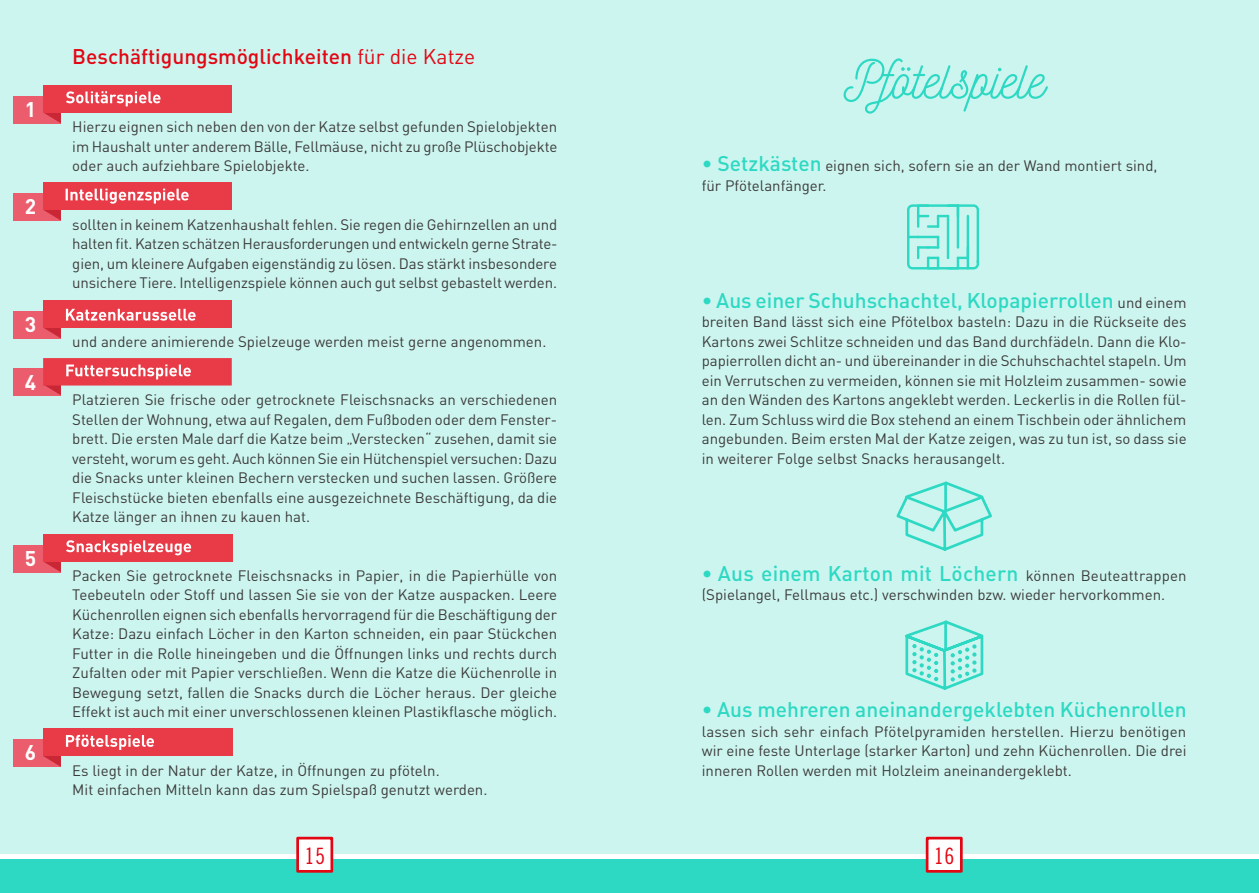
<style>
.page{position:relative;width:1259px;height:893px;background:#fff}
.page>*{position:absolute;margin:0;border:0;box-sizing:border-box;transform-origin:0 0}
.t1{font:52.5px "Nickainley";color:#2ed9c3}
.t2{font:22.5px "Trade Gothic Cond Eighteen";color:#e30613}
.t3{font:21px "DIN Medium Alternate";color:#2ed9c3}
.t4{font:500 21px "DIN";color:#e30613}
.t5{font:700 21px "DIN";color:#fff}
.t6{font:15px/19.5px "DIN";color:#3c3c3b;text-align:justify}
.s1{font-weight:400}
.s2{font-family:"DIN Medium Alternate";font-size:21px;color:#2ed9c3}
.s3{font-family:"DIN";font-size:15px;color:#3c3c3b}
</style>
<div class="page">
<div style="left:0;top:0;width:1259px;height:854px;background:#cdf5f0"></div>
<div style="left:0;top:860px;width:1259px;height:33px;background:#2ed9c3"></div>
<div style="left:927px;top:838px;width:34px;height:33px;background:#fff"></div>
<div style="left:925px;top:837px;width:37px;height:36px;border:3px solid #e30613"></div>
<div style="left:298px;top:838px;width:34px;height:33px;background:#fff"></div>
<div style="left:296px;top:837px;width:37px;height:36px;border:3px solid #e30613"></div>
<svg style="left:907px;top:204px;width:72px;height:65px"></svg>
<svg style="left:896px;top:481px;width:96px;height:70px"></svg>
<hr style="left:944px;top:484px;width:3px;height:27px;background:#2ed9c3">
<svg style="left:905px;top:620px;width:79px;height:70px"></svg>
<hr style="left:944px;top:622px;width:3px;height:27px;background:#2ed9c3">
<div style="left:14px;top:96px;width:47px;height:27px;background:#eb5c6d"></div>
<div style="left:43px;top:85px;width:189px;height:28px;background:#e83b47"></div>
<svg style="left:44px;top:91px;width:116px;height:32px"></svg>
<div style="left:14px;top:193px;width:47px;height:28px;background:#eb5c6d"></div>
<div style="left:43px;top:182px;width:189px;height:28px;background:#e83b47"></div>
<svg style="left:44px;top:189px;width:145px;height:32px"></svg>
<div style="left:14px;top:311px;width:47px;height:27px;background:#eb5c6d"></div>
<div style="left:43px;top:300px;width:189px;height:28px;background:#e83b47"></div>
<svg style="left:44px;top:309px;width:152px;height:29px"></svg>
<div style="left:14px;top:368px;width:47px;height:27px;background:#eb5c6d"></div>
<div style="left:43px;top:358px;width:189px;height:28px;background:#e83b47"></div>
<svg style="left:43px;top:364px;width:148px;height:31px"></svg>
<div style="left:14px;top:545px;width:47px;height:27px;background:#eb5c6d"></div>
<div style="left:43px;top:534px;width:190px;height:27px;background:#e83b47"></div>
<svg style="left:43px;top:540px;width:148px;height:32px"></svg>
<div style="left:14px;top:739px;width:47px;height:28px;background:#eb5c6d"></div>
<div style="left:43px;top:729px;width:190px;height:27px;background:#e83b47"></div>
<svg style="left:43px;top:735px;width:111px;height:32px"></svg>
<h3 class="t5" style="left:25px;top:95px;width:13px">1</h3>
<h3 class="t5" style="left:25px;top:193px;width:13px">2</h3>
<h3 class="t5" style="left:25px;top:310px;width:13px">3</h3>
<h3 class="t5" style="left:25px;top:368px;width:13px">4</h3>
<h3 class="t5" style="left:25px;top:544px;width:13px">5</h3>
<h3 class="t5" style="left:25px;top:739px;width:13px">6</h3>
<h3 class="t4" style="left:72px;top:43px;width:404px">Beschäftigungsmöglichkeiten <span class="s1">für die Katze</span></h3>
<p class="t6" style="left:72px;top:117px;width:487px">Hierzu eignen sich neben den von der Katze selbst gefunden Spielobjekten im Haushalt unter anderem Bälle, Fellmäuse, nicht zu große Plüschobjekte oder auch aufziehbare Spielobjekte.</p>
<p class="t6" style="left:72px;top:214px;width:487px">sollten in keinem Katzenhaushalt fehlen. Sie regen die Gehirnzellen an und halten fit. Katzen schätzen Herausforderungen und entwickeln gerne Strate&shy;gien, um kleinere Aufgaben eigenständig zu lösen. Das stärkt insbesondere unsichere Tiere. Intelligenzspiele können auch gut selbst gebastelt werden.</p>
<p class="t6" style="left:72px;top:331px;width:475px">und andere animierende Spielzeuge werden meist gerne angenommen.</p>
<p class="t6" style="left:72px;top:390px;width:486px">Platzieren Sie frische oder getrocknete Fleischsnacks an verschiedenen Stellen der Wohnung, etwa auf Regalen, dem Fußboden oder dem Fenster&shy;brett. Die ersten Male darf die Katze beim „Verstecken“ zusehen, damit sie versteht, worum es geht. Auch können Sie ein Hütchenspiel versuchen: Dazu die Snacks unter kleinen Bechern verstecken und suchen lassen. Größere Fleischstücke bieten ebenfalls eine ausgezeichnete Beschäftigung, da die Katze länger an ihnen zu kauen hat.</p>
<p class="t6" style="left:72px;top:565px;width:486px">Packen Sie getrocknete Fleischsnacks in Papier, in die Papierhülle von Teebeuteln oder Stoff und lassen Sie sie von der Katze auspacken. Leere Küchenrollen eignen sich ebenfalls hervorragend für die Beschäftigung der Katze: Dazu einfach Löcher in den Karton schneiden, ein paar Stückchen Futter in die Rolle hineingeben und die Öffnungen links und rechts durch Zufalten oder mit Papier verschließen. Wenn die Katze die Küchenrolle in Bewegung setzt, fallen die Snacks durch die Löcher heraus. Der gleiche Effekt ist auch mit einer unverschlossenen kleinen Plastikflasche möglich.</p>
<p class="t6" style="left:72px;top:760px;width:417px">Es liegt in der Natur der Katze, in Öffnungen zu pföteln.<br>Mit einfachen Mitteln kann das zum Spielspaß genutzt werden.</p>
<h2 class="t2" style="left:304px;top:842px;width:22px">15</h2>
<h1 class="t1" style="left:843px;top:46px;width:203px">Pfötelspiele</h1>
<p class="t6" style="left:702px;top:156px;width:457px"><span class="s2">• Setzkästen</span> eignen sich, sofern sie an der Wand montiert sind, für Pfötelanfänger.</p>
<h3 class="t3" style="left:702px;top:287px;width:486px">• Aus einer Schuhschachtel, Klopapierrollen <span class="s3">und einem</span></h3>
<p class="t6" style="left:702px;top:312px;width:486px">breiten Band lässt sich eine Pfötelbox basteln: Dazu in die Rückseite des Kartons zwei Schlitze schneiden und das Band durchfädeln. Dann die Klo&shy;papierrollen dicht an- und übereinander in die Schuhschachtel stapeln. Um ein Verrutschen zu vermeiden, können sie mit Holzleim zusammen- sowie an den Wänden des Kartons angeklebt werden. Leckerlis in die Rollen fül&shy;len. Zum Schluss wird die Box stehend an einem Tischbein oder ähnlichem angebunden. Beim ersten Mal der Katze zeigen, was zu tun ist, so dass sie in weiterer Folge selbst Snacks herausangelt.</p>
<h3 class="t3" style="left:702px;top:560px;width:486px">• Aus einem Karton mit Löchern <span class="s3">können Beuteattrappen</span></h3>
<p class="t6" style="left:702px;top:585px;width:465px">(Spielangel, Fellmaus etc.) verschwinden bzw. wieder hervorkommen.</p>
<h3 class="t3" style="left:702px;top:696px;width:486px">• Aus mehreren aneinandergeklebten Küchenrollen</h3>
<p class="t6" style="left:702px;top:721px;width:486px">lassen sich sehr einfach Pfötelpyramiden herstellen. Hierzu benötigen wir eine feste Unterlage (starker Karton) und zehn Küchenrollen. Die drei inneren Rollen werden mit Holzleim aneinandergeklebt.</p>
<h2 class="t2" style="left:934px;top:842px;width:22px">16</h2>
</div>
